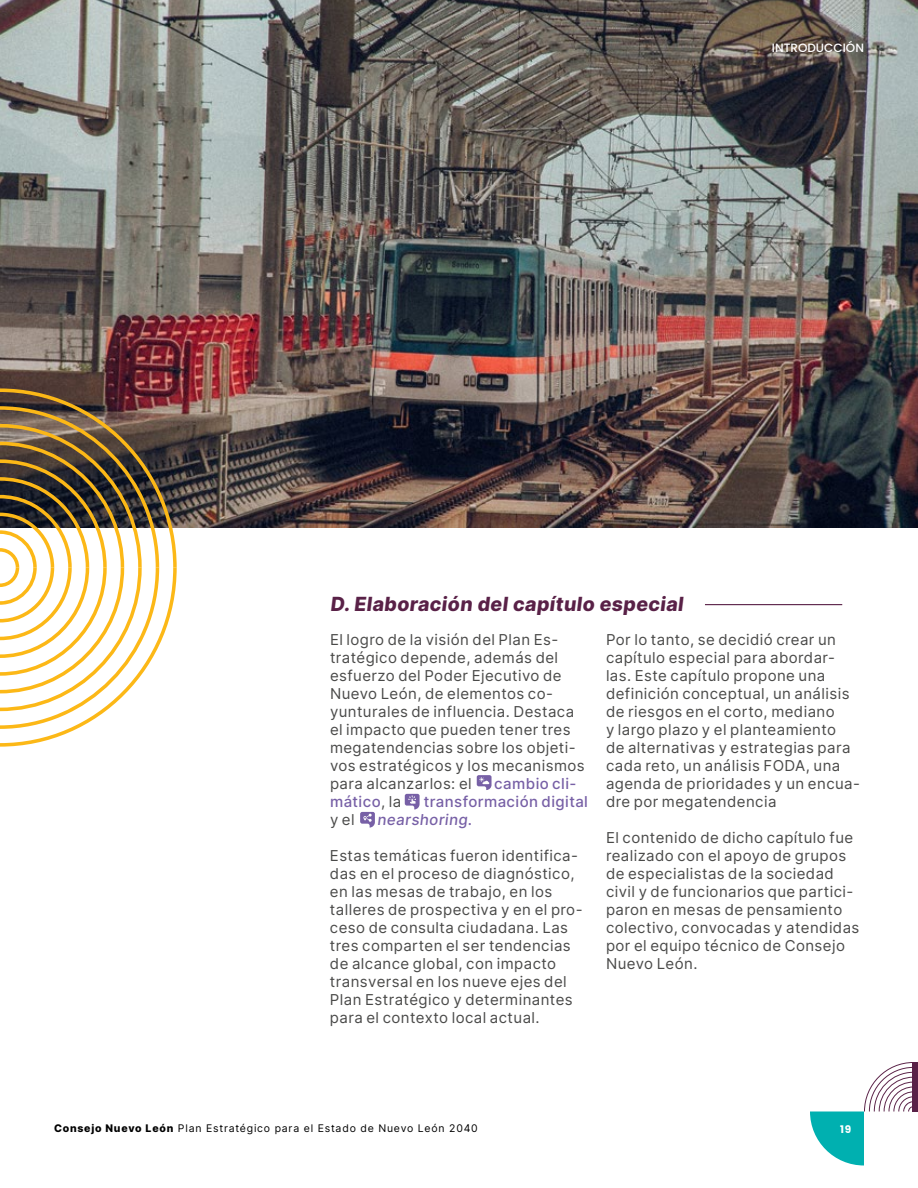
<style>
.page{position:relative;width:918px;height:1188px;background:#fff}
.page>*{position:absolute;margin:0;border:0;box-sizing:border-box;transform-origin:0 0}
.t1{font:800 19.5px "Inter";color:#592147}
.t2{font:15px/18px "Inter";letter-spacing:.03em;color:#4a4a49}
.t3{font:500 15px "Inter";letter-spacing:.03em;color:#7760a6}
.t4{font:500 12px "Poppins";color:#fff}
.t5{font:10.5px "Inter";letter-spacing:.075em;color:#000}
.t6{font:700 10.5px "Poppins";color:#fff}
.s1{font-weight:400;color:#4a4a49}
.s2{font-weight:800}
</style>
<div class="page">
<svg style="left:810px;top:1062px;width:102px;height:104px"></svg>
<div style="left:912px;top:1062px;width:6px;height:50px;background:#592147"></div>
<img style="left:0;top:0;width:918px;height:528px">
<hr style="left:705px;top:604px;width:137px;height:1px;background:#592147">
<svg style="left:0;top:388px;width:177px;height:359px"></svg>
<svg style="left:477px;top:775px;width:15px;height:15px"></svg>
<svg style="left:360px;top:812px;width:15px;height:16px"></svg>
<svg style="left:405px;top:794px;width:15px;height:16px"></svg>
<p class="t4" style="left:772px;top:40px;width:94px">INTRODUCCIÓN</p>
<h1 class="t1" style="left:330px;top:589px;width:358px">D.Elaboración del capítulo especial</h1>
<p class="t2" style="left:606px;top:630px;width:256px">Por lo tanto, se decidió crear un capítulo especial para abordar&shy;las. Este capítulo propone una definición conceptual, un análisis de riesgos en el corto, mediano<br>y largo plazo y el planteamiento<br>de alternativas y estrategias para cada reto, un análisis FODA, una agenda de prioridades y un encua&shy;dre por megatendencia</p>
<p class="t2" style="left:606px;top:828px;width:255px">El contenido de dicho capítulo fue realizado con el apoyo de grupos de especialistas de la sociedad civil y de funcionarios que partici&shy;paron en mesas de pensamiento colectivo, convocadas y atendidas por el equipo técnico de Consejo<br>Nuevo León.</p>
<p class="t2" style="left:330px;top:630px;width:256px">El logro de la visión del Plan Es&shy;tratégico depende, además del esfuerzo del Poder Ejecutivo de<br>Nuevo León, de elementos co&shy;yunturales de influencia. Destaca el impacto que pueden tener tres megatendencias sobre los objeti&shy;vos estratégicos y los mecanismos para alcanzarlos: el</p>
<p class="t3" style="left:494px;top:772px;width:84px">cambio cli-</p>
<p class="t3" style="left:330px;top:790px;width:73px">mático<span class="s1">, la</span></p>
<p class="t3" style="left:424px;top:790px;width:166px">transformación digital</p>
<p class="t2" style="left:330px;top:810px;width:26px">y el</p>
<p class="t3" style="left:377px;top:808px;width:96px">nearshoring.</p>
<p class="t2" style="left:330px;top:846px;width:254px">Estas temáticas fueron identifica&shy;das en el proceso de diagnóstico, en las mesas de trabajo, en los talleres de prospectiva y en el pro&shy;ceso de consulta ciudadana. Las tres comparten el ser tendencias de alcance global, con impacto transversal en los nueve ejes del<br>Plan Estratégico y determinantes para el contexto local actual.</p>
<p class="t5" style="left:54px;top:1121px;width:425px"><span class="s2">Consejo Nuevo León</span> Plan Estratégico para el Estado de Nuevo León 2040</p>
<p class="t6" style="left:840px;top:1123px;width:13px">19</p>
</div>
